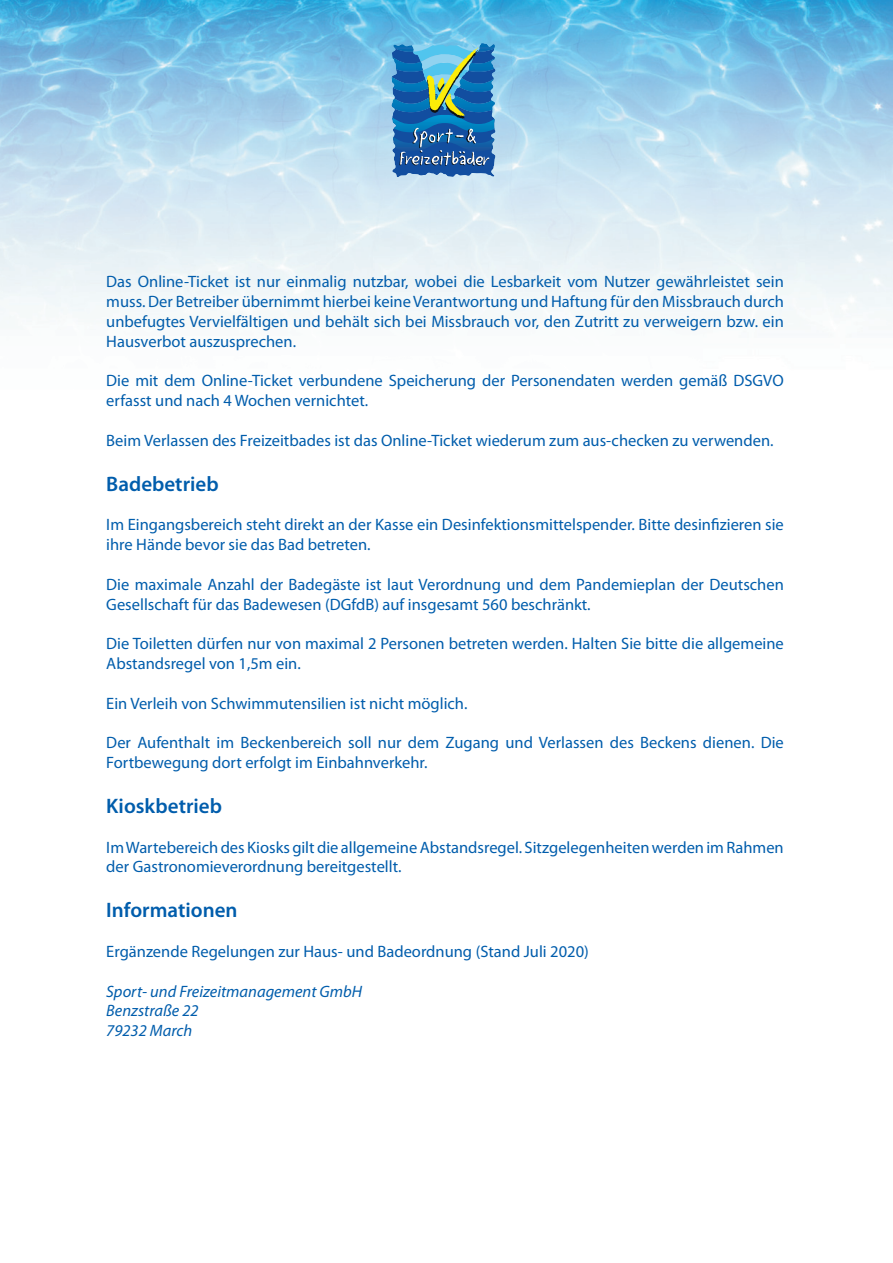
<style>
.page{position:relative;width:893px;height:1263px;background:#fff}
.page>*{position:absolute;margin:0;border:0;box-sizing:border-box;transform-origin:0 0}
.Zwischenüberschrifte{font:600 21px "Myriad Pro";color:#015dac}
.Fliesstext{font:16.5px/19.8px "Myriad Pro";color:#015dac}
.t1{font:italic 16.5px "Myriad Pro";color:#015dac}
</style>
<div class="page">
<img style="left:0;top:0;width:893px;height:319px">
<svg style="left:392px;top:43px;width:103px;height:135px;background:#3a7fac"></svg>
<p class="Fliesstext" style="left:106px;top:272px;width:679px;text-align:justify">Das Online-Ticket ist nur einmalig nutzbar, wobei die Lesbarkeit vom Nutzer gewährleistet sein muss. Der Betreiber übernimmt hierbei keine Verantwortung und Haftung für den Missbrauch durch unbefugtes Vervielfältigen und behält sich bei Missbrauch vor, den Zutritt zu verweigern bzw. ein Hausverbot auszusprechen.</p>
<p class="Fliesstext" style="left:106px;top:371px;width:679px">Die mit dem Online-Ticket verbundene Speicherung der Personendaten werden gemäß DSGVO erfasst und nach 4 Wochen vernichtet.</p>
<p class="Fliesstext" style="left:106px;top:430px;width:669px">Beim Verlassen des Freizeitbades ist das Online-Ticket wiederum zum aus-checken zu verwenden.</p>
<p class="Zwischenüberschrifte" style="left:106px;top:470px;width:114px">Badebetrieb</p>
<p class="Fliesstext" style="left:106px;top:515px;width:679px">Im Eingangsbereich steht direkt an der Kasse ein Desinfektionsmittelspender. Bitte desinfizieren sie ihre Hände bevor sie das Bad betreten.</p>
<p class="Fliesstext" style="left:106px;top:574px;width:679px">Die maximale Anzahl der Badegäste ist laut Verordnung und dem Pandemieplan der Deutschen<br>Gesellschaft für das Badewesen (DGfdB) auf insgesamt 560 beschränkt.</p>
<p class="Fliesstext" style="left:106px;top:633px;width:679px">Die Toiletten dürfen nur von maximal 2 Personen betreten werden. Halten Sie bitte die allgemeine<br>Abstandsregel von 1,5m ein.</p>
<p class="Fliesstext" style="left:106px;top:693px;width:363px">Ein Verleih von Schwimmutensilien ist nicht möglich.</p>
<p class="Fliesstext" style="left:106px;top:732px;width:679px">Der Aufenthalt im Beckenbereich soll nur dem Zugang und Verlassen des Beckens dienen. Die<br>Fortbewegung dort erfolgt im Einbahnverkehr.</p>
<p class="Zwischenüberschrifte" style="left:106px;top:792px;width:117px">Kioskbetrieb</p>
<p class="Fliesstext" style="left:106px;top:837px;width:679px">Im Wartebereich des Kiosks gilt die allgemeine Abstandsregel. Sitzgelegenheiten werden im Rahmen der Gastronomieverordnung bereitgestellt.</p>
<p class="Zwischenüberschrifte" style="left:106px;top:897px;width:133px">Informationen</p>
<p class="Fliesstext" style="left:106px;top:941px;width:484px">Ergänzende Regelungen zur Haus- und Badeordnung (Stand Juli 2020)</p>
<p class="t1" style="left:106px;top:981px;width:257px">Sport- und Freizeitmanagement GmbH</p>
<p class="t1" style="left:106px;top:1001px;width:94px">Benzstraße 22</p>
<p class="t1" style="left:106px;top:1020px;width:88px">79232 March</p>
</div>
